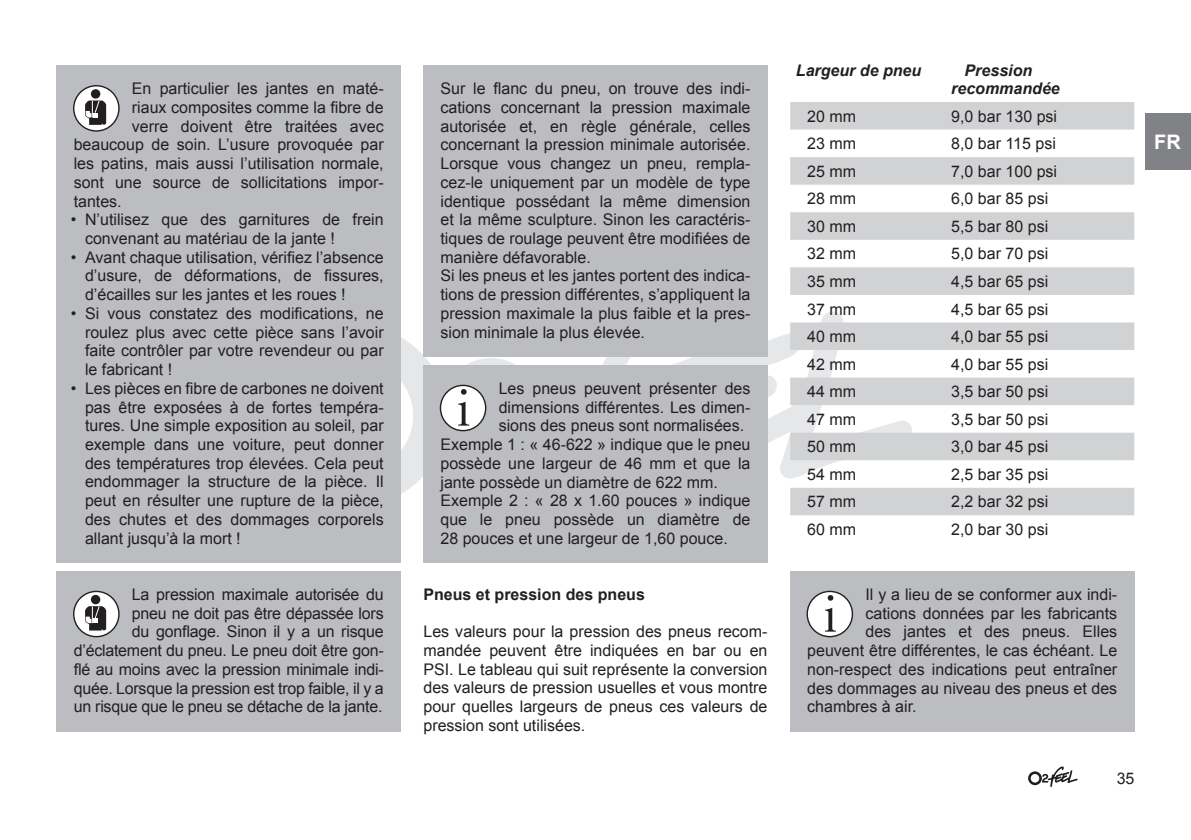
<style>
.page{position:relative;width:1191px;height:840px;background:#fff}
.page>*{position:absolute;margin:0;border:0;box-sizing:border-box;transform-origin:0 0}
.t1{font:700 20px "Arial";color:#fff}
.t2{font:16px/18.8px "Arial";color:#231f20;text-align:justify}
.t3{font:italic 700 16px/18px "Arial";color:#231f20}
.t4{font:700 16px "Arial";color:#231f20}
</style>
<div class="page">
<svg style="left:602px;top:261px;width:314px;height:268px"></svg>
<svg style="left:1028px;top:766px;width:50px;height:20px"></svg>
<div style="left:1145px;top:113px;width:46px;height:57px;background:#808285"></div>
<div style="left:57px;top:65px;width:344px;height:161px;background:#bcbdc0"></div>
<div style="left:57px;top:196px;width:344px;height:67px;background:#bcbdc0"></div>
<div style="left:57px;top:234px;width:344px;height:85px;background:#bcbdc0"></div>
<div style="left:57px;top:290px;width:344px;height:104px;background:#bcbdc0"></div>
<div style="left:57px;top:365px;width:344px;height:197px;background:#bcbdc0"></div>
<div style="left:57px;top:571px;width:344px;height:160px;background:#bcbdc0"></div>
<svg style="left:74px;top:86px;width:45px;height:45px"></svg>
<div style="left:73px;top:85px;width:47px;height:47px;border:1px solid #231f20;border-radius:50%"></div>
<div style="left:91px;top:89px;width:9px;height:10px;background:#231f20;border-radius:50%"></div>
<svg style="left:85px;top:100px;width:21px;height:25px"></svg>
<svg style="left:74px;top:591px;width:45px;height:45px"></svg>
<div style="left:73px;top:590px;width:47px;height:47px;border:1px solid #231f20;border-radius:50%"></div>
<div style="left:91px;top:594px;width:9px;height:10px;background:#231f20;border-radius:50%"></div>
<svg style="left:85px;top:605px;width:21px;height:25px"></svg>
<div style="left:423px;top:65px;width:344px;height:217px;background:#bcbdc0"></div>
<div style="left:423px;top:253px;width:344px;height:104px;background:#bcbdc0"></div>
<div style="left:423px;top:365px;width:344px;height:82px;background:#bcbdc0"></div>
<div style="left:423px;top:421px;width:344px;height:85px;background:#bcbdc0"></div>
<div style="left:423px;top:477px;width:344px;height:85px;background:#bcbdc0"></div>
<svg style="left:401px;top:338px;width:114px;height:156px"></svg>
<div style="left:790px;top:571px;width:344px;height:160px;background:#bcbdc0"></div>
<svg style="left:790px;top:102px;width:344px;height:413px;fill:#d1d2d4"></svg>
<div style="left:807px;top:591px;width:45px;height:45px;background:#fff;border-radius:50%"></div>
<div style="left:806px;top:590px;width:47px;height:47px;border:1px solid #231f20;border-radius:50%"></div>
<svg style="left:827px;top:595px;width:6px;height:5px"></svg>
<svg style="left:825px;top:607px;width:11px;height:24px"></svg>
<p class="t2" style="left:132px;top:79px;width:253px">En particulier les jantes en maté-</p>
<p class="t2" style="left:132px;top:98px;width:253px">riaux composites comme la fibre de</p>
<p class="t2" style="left:132px;top:117px;width:253px">verre doivent être traitées avec</p>
<p class="t2" style="left:74px;top:135px;width:311px">beaucoup de soin. L’usure provoquée par</p>
<p class="t2" style="left:74px;top:154px;width:311px">les patins, mais aussi l’utilisation normale,</p>
<p class="t2" style="left:74px;top:173px;width:311px">sont une source de sollicitations impor-</p>
<p class="t2" style="left:74px;top:191px;width:50px">tantes.</p>
<p class="t2" style="left:85px;top:210px;width:300px;text-indent:-14px">• N’utilisez que des garnitures de frein convenant au matériau de la jante !</p>
<p class="t2" style="left:85px;top:248px;width:300px;text-indent:-14px">• Avant chaque utilisation, vérifiez l’absence d’usure, de déformations, de fissures, d’écailles sur les jantes et les roues !</p>
<p class="t2" style="left:85px;top:304px;width:300px;text-indent:-14px">• Si vous constatez des modifications, ne roulez plus avec cette pièce sans l’avoir faite contrôler par votre revendeur ou par le fabricant !</p>
<p class="t2" style="left:85px;top:379px;width:300px;text-indent:-14px">• Les pièces en fibre de carbones ne doivent pas être exposées à de fortes tempéra&shy;tures. Une simple exposition au soleil, par exemple dans une voiture, peut donner des températures trop élevées. Cela peut endommager la structure de la pièce. Il peut en résulter une rupture de la pièce, des chutes et des dommages corporels allant jusqu’à la mort !</p>
<p class="t2" style="left:74px;top:584px;width:311px;text-align:right">La pression maximale autorisée du<br>pneu ne doit pas être dépassée lors<br>du gonflage. Sinon il y a un risque d’éclatement du pneu. Le pneu doit être gon&shy;flé au moins avec la pression minimale indi&shy;quée. Lorsque la pression est trop faible, il y a un risque que le pneu se détache de la jante.</p>
<p class="t2" style="left:440px;top:79px;width:311px;text-align:left">Sur le flanc du pneu, on trouve des indi&shy;cations concernant la pression maximale autorisée et, en règle générale, celles concernant la pression minimale autorisée.<br>Lorsque vous changez un pneu, rempla&shy;cez-le uniquement par un modèle de type identique possédant la même dimension et la même sculpture. Sinon les caractéris&shy;tiques de roulage peuvent être modifiées de manière défavorable.<br>Si les pneus et les jantes portent des indica&shy;tions de pression différentes, s’appliquent la pression maximale la plus faible et la pres&shy;sion minimale la plus élevée.</p>
<p class="t2" style="left:499px;top:379px;width:253px">Les pneus peuvent présenter des</p>
<p class="t2" style="left:499px;top:397px;width:253px">dimensions différentes. Les dimen-</p>
<p class="t2" style="left:499px;top:416px;width:247px">sions des pneus sont normalisées.</p>
<p class="t2" style="left:440px;top:435px;width:311px">Exemple 1 : « 46-622 » indique que le pneu</p>
<p class="t2" style="left:440px;top:453px;width:311px">possède une largeur de 46 mm et que la</p>
<p class="t2" style="left:440px;top:472px;width:279px">jante possède un diamètre de 622 mm.</p>
<p class="t2" style="left:440px;top:491px;width:311px">Exemple 2 : « 28 x 1.60 pouces » indique</p>
<p class="t2" style="left:440px;top:510px;width:311px">que le pneu possède un diamètre de</p>
<p class="t2" style="left:440px;top:528px;width:289px">28 pouces et une largeur de 1,60 pouce.</p>
<p class="t4" style="left:423px;top:583px;width:223px">Pneus et pression des pneus</p>
<p class="t2" style="left:423px;top:622px;width:345px">Les valeurs pour la pression des pneus recom&shy;mandée peuvent être indiquées en bar ou en PSI. Le tableau qui suit représente la conversion des valeurs de pression usuelles et vous montre pour quelles largeurs de pneus ces valeurs de pression sont utilisées.</p>
<p class="t3" style="left:796px;top:62px;width:127px">Largeur de pneu</p>
<p class="t3" style="left:951px;top:62px;width:110px;text-indent:13px">Pression recommandée</p>
<p class="t2" style="left:807px;top:107px;width:50px">20 mm</p>
<p class="t2" style="left:951px;top:107px;width:107px">9,0 bar 130 psi</p>
<p class="t2" style="left:807px;top:134px;width:50px">23 mm</p>
<p class="t2" style="left:951px;top:134px;width:106px">8,0 bar 115 psi</p>
<p class="t2" style="left:807px;top:162px;width:50px">25 mm</p>
<p class="t2" style="left:951px;top:162px;width:107px">7,0 bar 100 psi</p>
<p class="t2" style="left:807px;top:189px;width:50px">28 mm</p>
<p class="t2" style="left:951px;top:189px;width:98px">6,0 bar 85 psi</p>
<p class="t2" style="left:807px;top:217px;width:50px">30 mm</p>
<p class="t2" style="left:951px;top:217px;width:98px">5,5 bar 80 psi</p>
<p class="t2" style="left:807px;top:244px;width:50px">32 mm</p>
<p class="t2" style="left:951px;top:244px;width:98px">5,0 bar 70 psi</p>
<p class="t2" style="left:807px;top:272px;width:50px">35 mm</p>
<p class="t2" style="left:951px;top:272px;width:98px">4,5 bar 65 psi</p>
<p class="t2" style="left:807px;top:299px;width:50px">37 mm</p>
<p class="t2" style="left:951px;top:299px;width:98px">4,5 bar 65 psi</p>
<p class="t2" style="left:807px;top:327px;width:50px">40 mm</p>
<p class="t2" style="left:951px;top:327px;width:98px">4,0 bar 55 psi</p>
<p class="t2" style="left:807px;top:354px;width:50px">42 mm</p>
<p class="t2" style="left:951px;top:354px;width:98px">4,0 bar 55 psi</p>
<p class="t2" style="left:807px;top:382px;width:50px">44 mm</p>
<p class="t2" style="left:951px;top:382px;width:98px">3,5 bar 50 psi</p>
<p class="t2" style="left:807px;top:409px;width:50px">47 mm</p>
<p class="t2" style="left:951px;top:409px;width:98px">3,5 bar 50 psi</p>
<p class="t2" style="left:807px;top:437px;width:50px">50 mm</p>
<p class="t2" style="left:951px;top:437px;width:98px">3,0 bar 45 psi</p>
<p class="t2" style="left:807px;top:464px;width:50px">54 mm</p>
<p class="t2" style="left:951px;top:464px;width:98px">2,5 bar 35 psi</p>
<p class="t2" style="left:807px;top:492px;width:50px">57 mm</p>
<p class="t2" style="left:951px;top:492px;width:98px">2,2 bar 32 psi</p>
<p class="t2" style="left:807px;top:519px;width:50px">60 mm</p>
<p class="t2" style="left:951px;top:519px;width:98px">2,0 bar 30 psi</p>
<p class="t2" style="left:865px;top:584px;width:253px">Il y a lieu de se conformer aux indi-</p>
<p class="t2" style="left:865px;top:603px;width:253px">cations données par les fabricants</p>
<p class="t2" style="left:865px;top:622px;width:253px">des jantes et des pneus. Elles</p>
<p class="t2" style="left:807px;top:640px;width:311px">peuvent être différentes, le cas échéant. Le</p>
<p class="t2" style="left:807px;top:659px;width:311px">non-respect des indications peut entraîner</p>
<p class="t2" style="left:807px;top:678px;width:311px">des dommages au niveau des pneus et des</p>
<p class="t2" style="left:807px;top:697px;width:111px">chambres à air.</p>
<p class="t1" style="left:1154px;top:129px;width:28px">FR</p>
<p class="t2" style="left:1116px;top:768px;width:19px">35</p>
</div>
